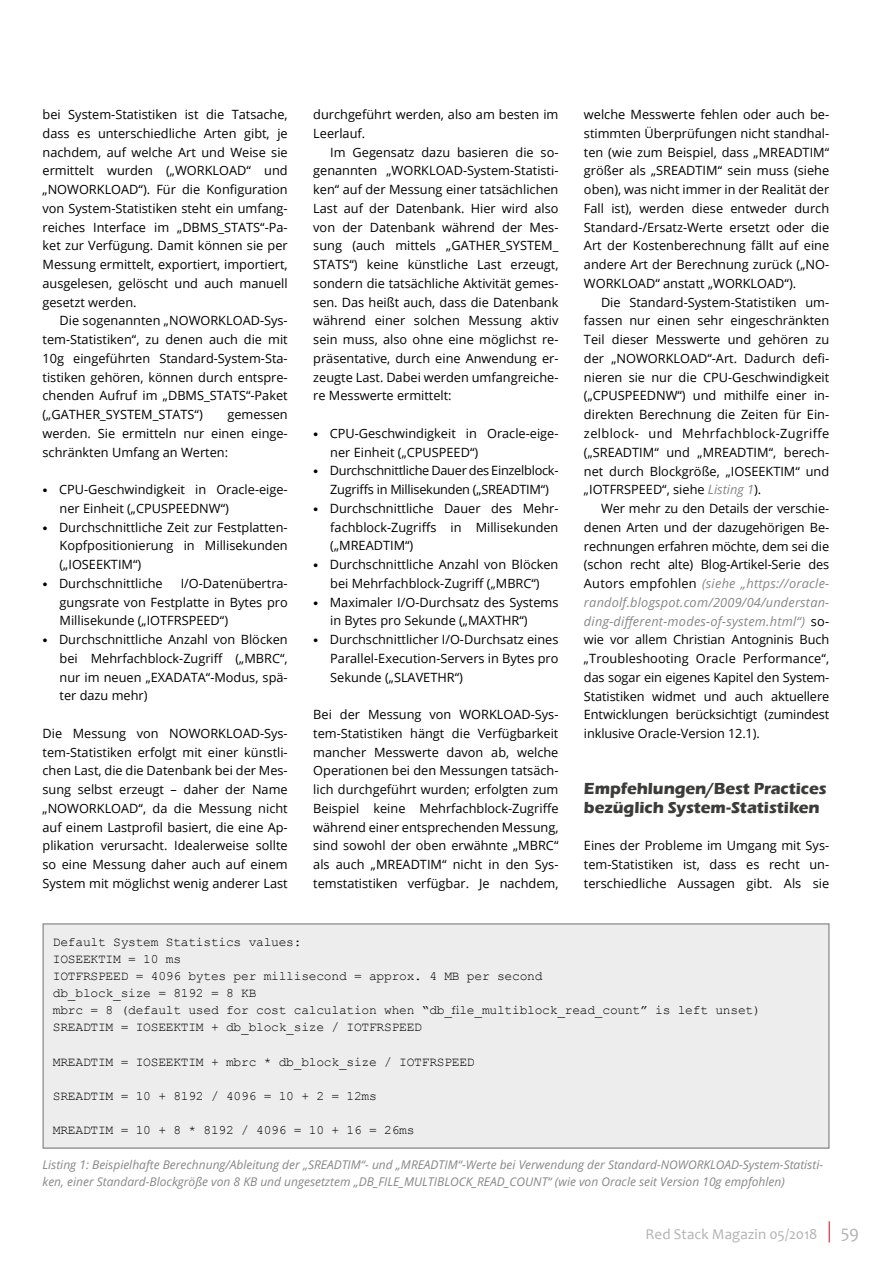
<style>
.page{position:relative;width:893px;height:1263px;background:#fff}
.page>*{position:absolute;margin:0;border:0;box-sizing:border-box;transform-origin:0 0}
.t1{font:18px "Candara";color:#b3b2b2}
.t2{font:700 16.5px/18.8px "Eras ITC";letter-spacing:-.005em;color:#3c3c3b}
.t3{font:15px "Candara";letter-spacing:.005em;color:#b3b2b2}
.t4{font:13.05px/17.1px "Courier New";letter-spacing:-.02em;color:#000}
.t5{font:12.75px/18.8px "Open Sans";color:#000;text-align:justify}
.t6{font:12.75px/18.8px "Open Sans";letter-spacing:-.02em;color:#000;text-align:center}
.t7{font:italic 12px/17.2px "Open Sans";color:#878787}
.s1{font-family:"Stone Serif Std";font-weight:500;font-size:10.5px}
.s2{font-style:italic;color:#878787}
</style>
<div class="page">
<svg style="left:829px;top:1221px;width:1px;height:21px"></svg>
<div style="left:43px;top:924px;width:786px;height:224px;background:#ededed"></div>
<div style="left:43px;top:923px;width:787px;height:226px;border:1px solid #878787"></div>
<p class="t5" style="left:43px;top:105px;width:247px">bei System-Statistiken ist die Tatsache, dass es unterschiedliche Arten gibt, je nachdem, auf welche Art und Weise sie ermittelt wurden („WORKLOAD“ und „NOWORKLOAD“). Für die Konfiguration von System-Statistiken steht ein umfang&shy;reiches Interface im „DBMS_STATS“-Pa&shy;ket zur Verfügung. Damit können sie per Messung ermittelt, exportiert, importiert, ausgelesen, gelöscht und auch manuell gesetzt werden.</p>
<p class="t5" style="left:43px;top:311px;width:247px;text-indent:17px">Die sogenannten „NOWORKLOAD-Sys&shy;tem-Statistiken“, zu denen auch die mit 10g eingeführten Standard-System-Sta&shy;tistiken gehören, können durch entspre&shy;chenden Aufruf im „DBMS_STATS“-Paket („GATHER_SYSTEM_STATS“)</p>
<p class="t5" style="left:43px;top:405px;width:247px;text-indent:185px">gemessen werden. Sie ermitteln nur einen einge&shy;schränkten Umfang an Werten:</p>
<p class="t5" style="left:60px;top:480px;width:230px;text-indent:-17px"><span class="s1">•</span> CPU-Geschwindigkeit in Oracle-eige&shy;ner Einheit („CPUSPEEDNW“)</p>
<p class="t5" style="left:60px;top:517px;width:230px;text-indent:-17px"><span class="s1">•</span> Durchschnittliche Zeit zur Festplatten-Kopfpositionierung in Millisekunden („IOSEEKTIM“)</p>
<p class="t5" style="left:43px;top:573px;width:122px"><span class="s1">•</span> Durchschnittliche</p>
<p class="t5" style="left:60px;top:573px;width:230px;text-indent:121px">I/O-Datenübertra&shy;gungsrate von Festplatte in Bytes pro Millisekunde („IOTFRSPEED“)</p>
<p class="t5" style="left:60px;top:630px;width:230px;text-indent:-17px"><span class="s1">•</span> Durchschnittliche Anzahl von Blöcken bei Mehrfachblock-Zugriff („MBRC“, nur im neuen „EXADATA“-Modus, spä&shy;ter dazu mehr)</p>
<p class="t5" style="left:43px;top:723px;width:247px">Die Messung von NOWORKLOAD-Sys&shy;tem-Statistiken erfolgt mit einer künstli&shy;chen Last, die die Datenbank bei der Mes&shy;sung selbst erzeugt – daher der Name „NOWORKLOAD“, da die Messung nicht auf einem Lastprofil basiert, die eine Ap&shy;plikation verursacht. Idealerweise sollte so eine Messung daher auch auf einem System mit möglichst wenig anderer Last</p>
<p class="t5" style="left:313px;top:105px;width:247px">durchgeführt werden, also am besten im<br>Leerlauf.</p>
<p class="t5" style="left:313px;top:142px;width:247px;text-indent:17px">Im Gegensatz dazu basieren die so&shy;genannten „WORKLOAD-System-Statisti&shy;ken“ auf der Messung einer tatsächlichen Last auf der Datenbank. Hier wird also von der Datenbank während der Mes&shy;sung (auch mittels „GATHER_SYSTEM_ STATS“) keine künstliche Last erzeugt, sondern die tatsächliche Aktivität gemes&shy;sen. Das heißt auch, dass die Datenbank während einer solchen Messung aktiv sein muss, also ohne eine möglichst re&shy;präsentative, durch eine Anwendung er&shy;zeugte Last. Dabei werden umfangreiche&shy;re Messwerte ermittelt:</p>
<p class="t5" style="left:330px;top:423px;width:230px;text-indent:-17px"><span class="s1">•</span> CPU-Geschwindigkeit in Oracle-eige&shy;ner Einheit („CPUSPEED“)</p>
<p class="t6" style="left:313px;top:461px;width:247px"><span class="s1">•</span> Durchschnittliche Dauer des Einzelblock-<br>Zugriffs in Millisekunden („SREADTIM“)</p>
<p class="t5" style="left:330px;top:498px;width:230px;text-indent:-17px"><span class="s1">•</span> Durchschnittliche Dauer des Mehr&shy;fachblock-Zugriffs in Millisekunden („MREADTIM“)</p>
<p class="t5" style="left:313px;top:555px;width:247px;text-align:center"><span class="s1">•</span> Durchschnittliche Anzahl von Blöcken bei Mehrfachblock-Zugriff („MBRC“)</p>
<p class="t5" style="left:330px;top:592px;width:230px;text-indent:-17px"><span class="s1">•</span> Maximaler I/O-Durchsatz des Systems in Bytes pro Sekunde („MAXTHR“)</p>
<p class="t5" style="left:330px;top:630px;width:230px;text-indent:-17px"><span class="s1">•</span> Durchschnittlicher I/O-Durchsatz eines Parallel-Execution-Servers in Bytes pro Sekunde („SLAVETHR“)</p>
<p class="t5" style="left:313px;top:705px;width:247px">Bei der Messung von WORKLOAD-Sys&shy;tem-Statistiken hängt die Verfügbarkeit mancher Messwerte davon ab, welche Operationen bei den Messungen tatsäch&shy;lich durchgeführt wurden; erfolgten zum Beispiel keine Mehrfachblock-Zugriffe während einer entsprechenden Messung, sind sowohl der oben erwähnte „MBRC“ als auch „MREADTIM“ nicht in den Sys&shy;temstatistiken verfügbar. Je nachdem,</p>
<p class="t5" style="left:584px;top:105px;width:247px">welche Messwerte fehlen oder auch be&shy;stimmten Überprüfungen nicht standhal&shy;ten (wie zum Beispiel, dass „MREADTIM“ größer als „SREADTIM“ sein muss (siehe oben), was nicht immer in der Realität der Fall ist), werden diese entweder durch Standard-/Ersatz-Werte ersetzt oder die Art der Kostenberechnung fällt auf eine andere Art der Berechnung zurück („NO-WORKLOAD“ anstatt „WORKLOAD“).</p>
<p class="t5" style="left:584px;top:292px;width:247px;text-indent:17px">Die Standard-System-Statistiken um&shy;fassen nur einen sehr eingeschränkten Teil dieser Messwerte und gehören zu der „NOWORKLOAD“-Art. Dadurch defi&shy;nieren sie nur die CPU-Geschwindigkeit („CPUSPEEDNW“) und mithilfe einer in&shy;direkten Berechnung die Zeiten für Ein&shy;zelblock- und Mehrfachblock-Zugriffe („SREADTIM“ und „MREADTIM“, berech&shy;net durch Blockgröße, „IOSEEKTIM“ und „IOTFRSPEED“, siehe <span class="s2">Listing 1</span>).</p>
<p class="t5" style="left:584px;top:499px;width:247px;text-indent:17px">Wer mehr zu den Details der verschie&shy;denen Arten und der dazugehörigen Be&shy;rechnungen erfahren möchte, dem sei die (schon recht alte) Blog-Artikel-Serie des Autors empfohlen <span class="s2">(siehe „https://oracle&shy;randolf.blogspot.com/2009/04/understan&shy;ding-different-modes-of-system.html“)</span> so&shy;wie vor allem Christian Antogninis Buch „Troubleshooting Oracle Performance“, das sogar ein eigenes Kapitel den System-Statistiken widmet und auch aktuellere Entwicklungen berücksichtigt (zumindest inklusive Oracle-Version 12.1).</p>
<p class="t2" style="left:584px;top:779px;width:244px">Empfehlungen/Best Practices bezüglich System-Statistiken</p>
<p class="t5" style="left:584px;top:836px;width:247px">Eines der Probleme im Umgang mit Sys&shy;tem-Statistiken ist, dass es recht un&shy;terschiedliche Aussagen gibt. Als sie</p>
<p class="t4" style="left:53px;top:933px;width:709px">Default System Statistics values:<br>IOSEEKTIM = 10 ms<br>IOTFRSPEED = 4096 bytes per millisecond = approx. 4 MB per second<br>db_block_size = 8192 = 8 KB<br>mbrc = 8 (default used for cost calculation when “db_file_multiblock_read_count” is left unset)<br>SREADTIM = IOSEEKTIM + db_block_size / IOTFRSPEED</p>
<p class="t4" style="left:53px;top:1052px;width:423px">MREADTIM = IOSEEKTIM + mbrc * db_block_size / IOTFRSPEED</p>
<p class="t4" style="left:53px;top:1086px;width:325px">SREADTIM = 10 + 8192 / 4096 = 10 + 2 = 12ms</p>
<p class="t4" style="left:53px;top:1120px;width:363px">MREADTIM = 10 + 8 * 8192 / 4096 = 10 + 16 = 26ms</p>
<p class="t7" style="left:43px;top:1156px;width:782px">Listing 1: Beispielhafte Berechnung/Ableitung der „SREADTIM“- und „MREADTIM“-Werte bei Verwendung der Standard-NOWORKLOAD-System-Statisti&shy;ken, einer Standard-Blockgröße von 8 KB und ungesetztem „DB_FILE_MULTIBLOCK_READ_COUNT“ (wie von Oracle seit Version 10g empfohlen)</p>
<p class="t3" style="left:646px;top:1224px;width:173px">Red Stack Magazin 05/2018</p>
<h1 class="t1" style="left:841px;top:1221px;width:20px">59</h1>
</div>
